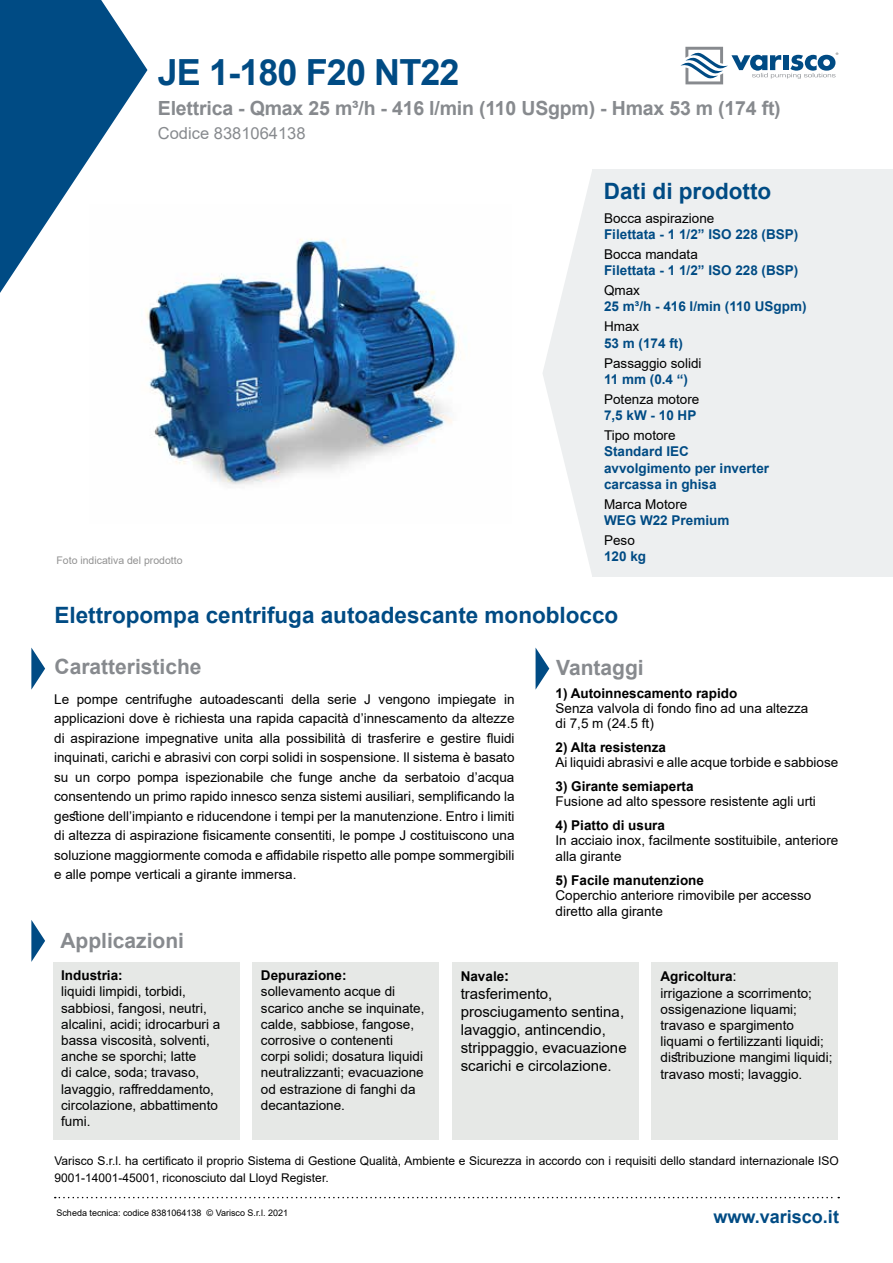
<style>
.page{position:relative;width:893px;height:1263px;background:#fff}
.page>*{position:absolute;margin:0;border:0;box-sizing:border-box;transform-origin:0 0}
.t1{font:700 36px "Arial";letter-spacing:-.025em;color:#004b84}
.t2{font:700 22.5px "Arial";color:#004b84}
.t3{font:700 21px "Arial";color:#878a8e}
.t4{font:700 19.5px "Arial";letter-spacing:-.01em;color:#878a8e}
.t5{font:700 18px "Arial";color:#004b84}
.t6{font:16.5px "Arial";color:#878a8e}
.t7{font:15px/18px "Arial";color:#000}
.t8{font:13.5px/16.2px "Arial";color:#000}
.t9{font:700 13.5px/16.2px "Arial";color:#004b84}
.t10{font:700 13.5px "Arial";color:#000}
.t11{font:12px/16.5px "Arial";color:#000}
.t12{font:10.5px "Arial";color:#929292}
.t13{font:9px "Arial";color:#000}
.s1{font-size:15px}
.s2{font-weight:700}
</style>
<div class="page">
<div style="left:592px;top:169px;width:301px;height:408px;background:#edeff0"></div>
<svg style="left:543px;top:173px;width:49px;height:400px"></svg>
<svg style="left:31px;top:647px;width:14px;height:43px"></svg>
<svg style="left:31px;top:920px;width:14px;height:42px"></svg>
<svg style="left:536px;top:648px;width:13px;height:41px"></svg>
<div style="left:53px;top:962px;width:187px;height:177px;background:#e6e8e6"></div>
<div style="left:252px;top:962px;width:187px;height:177px;background:#e6e8e6"></div>
<div style="left:452px;top:962px;width:187px;height:177px;background:#e6e8e6"></div>
<div style="left:651px;top:962px;width:187px;height:177px;background:#e6e8e6"></div>
<svg style="left:55px;top:1197px;width:784px;height:1px"></svg>
<svg style="left:0;top:0;width:147px;height:293px"></svg>
<svg style="left:680px;top:47px;width:158px;height:37px"></svg>
<img style="left:90px;top:205px;width:369px;height:280px">
<h1 class="t1" style="left:158px;top:47px;width:303px">JE 1-180 F20 NT22</h1>
<h3 class="t4" style="left:158px;top:94px;width:624px">Elettrica - Qmax 25 m³/h - 416 l/min (110 USgpm) - Hmax 53 m (174 ft)</h3>
<p class="t6" style="left:158px;top:122px;width:149px">Codice 8381064138</p>
<p class="t12" style="left:56px;top:553px;width:128px">Foto indicativa del prodotto</p>
<h2 class="t2" style="left:604px;top:175px;width:169px">Dati di prodotto</h2>
<p class="t8" style="left:604px;top:210px;width:112px">Bocca aspirazione</p>
<p class="t9" style="left:604px;top:226px;width:196px">Filettata - 1 1/2” ISO 228 (BSP)</p>
<p class="t8" style="left:604px;top:246px;width:95px">Bocca mandata</p>
<p class="t9" style="left:604px;top:262px;width:196px">Filettata - 1 1/2” ISO 228 (BSP)</p>
<p class="t8" style="left:604px;top:282px;width:38px">Qmax</p>
<p class="t9" style="left:604px;top:299px;width:204px">25 m³/h - 416 l/min (110 USgpm)</p>
<p class="t8" style="left:604px;top:318px;width:37px">Hmax</p>
<p class="t9" style="left:604px;top:335px;width:80px">53 m (174 ft)</p>
<p class="t8" style="left:604px;top:355px;width:99px">Passaggio solidi</p>
<p class="t9" style="left:604px;top:371px;width:86px">11 mm (0.4 “)</p>
<p class="t8" style="left:604px;top:391px;width:97px">Potenza motore</p>
<p class="t9" style="left:604px;top:407px;width:94px">7,5 kW - 10 HP</p>
<p class="t8" style="left:604px;top:427px;width:73px">Tipo motore</p>
<p class="t9" style="left:604px;top:444px;width:167px">Standard IEC avvolgimento per inverter carcassa in ghisa</p>
<p class="t8" style="left:604px;top:496px;width:85px">Marca Motore</p>
<p class="t9" style="left:604px;top:512px;width:127px">WEG W22 Premium</p>
<p class="t8" style="left:604px;top:532px;width:32px">Peso</p>
<p class="t9" style="left:604px;top:549px;width:44px">120 kg</p>
<h2 class="t2" style="left:55px;top:599px;width:565px">Elettropompa centrifuga autoadescante monoblocco</h2>
<h3 class="t3" style="left:55px;top:652px;width:149px">Caratteristiche</h3>
<p class="t8" style="left:54px;top:689px;width:462px;line-height:19.5px;text-align:justify">Le pompe centrifughe autoadescanti della serie J vengono impiegate in applicazioni dove è richiesta una rapida capacità d’innescamento da altezze di aspirazione impegnative unita alla possibilità di trasferire e gestire fluidi inquinati, carichi e abrasivi con corpi solidi in sospensione. Il sistema è basato su un corpo pompa ispezionabile che funge anche da serbatoio d’acqua consentendo un primo rapido innesco senza sistemi ausiliari, semplificando la gestione dell’impianto e riducendone i tempi per la manutenzione. Entro i limiti di altezza di aspirazione fisicamente consentiti, le pompe J costituiscono una soluzione maggiormente comoda e affidabile rispetto alle pompe sommergibili e alle pompe verticali a girante immersa.</p>
<h3 class="t3" style="left:60px;top:925px;width:125px">Applicazioni</h3>
<h3 class="t3" style="left:556px;top:653px;width:89px">Vantaggi</h3>
<p class="t10" style="left:555px;top:683px;width:183px">1) Autoinnescamento rapido</p>
<p class="t8" style="left:555px;top:700px;width:254px;line-height:15.3px">Senza valvola di fondo fino ad una altezza di 7,5 m (24.5 ft)</p>
<p class="t10" style="left:555px;top:738px;width:112px">2) Alta resistenza</p>
<p class="t8" style="left:555px;top:754px;width:284px">Ai liquidi abrasivi e alle acque torbide e sabbiose</p>
<p class="t10" style="left:555px;top:777px;width:140px">3) Girante semiaperta</p>
<p class="t8" style="left:555px;top:793px;width:262px">Fusione ad alto spessore resistente agli urti</p>
<p class="t10" style="left:555px;top:816px;width:111px">4) Piatto di usura</p>
<p class="t8" style="left:555px;top:833px;width:284px;line-height:15.3px">In acciaio inox, facilmente sostituibile, anteriore alla girante</p>
<p class="t10" style="left:555px;top:870px;width:150px">5) Facile manutenzione</p>
<p class="t8" style="left:555px;top:887px;width:257px">Coperchio anteriore rimovibile per accesso diretto alla girante</p>
<p class="t10" style="left:61px;top:966px;width:63px">Industria:</p>
<p class="t8" style="left:61px;top:983px;width:161px">liquidi limpidi, torbidi, sabbiosi, fangosi, neutri, alcalini, acidi; idrocarburi a bassa viscosità, solventi, anche se sporchi; latte<br>di calce, soda; travaso, lavaggio, raffreddamento, circolazione, abbattimento fumi.</p>
<p class="t10" style="left:261px;top:966px;width:87px">Depurazione:</p>
<p class="t8" style="left:261px;top:983px;width:165px">sollevamento acque di scarico anche se inquinate, calde, sabbiose, fangose, corrosive o contenenti corpi solidi; dosatura liquidi neutralizzanti; evacuazione od estrazione di fanghi da decantazione.</p>
<p class="t10" style="left:461px;top:967px;width:50px">Navale<span class="s1">:</span></p>
<p class="t7" style="left:461px;top:985px;width:167px">trasferimento, prosciugamento sentina, lavaggio, antincendio, strippaggio, evacuazione scarichi e circolazione.</p>
<p class="t8" style="left:660px;top:968px;width:174px"><span class="s2">Agricoltura</span><span class="s1">:<br></span>irrigazione a scorrimento; ossigenazione liquami; travaso e spargimento liquami o fertilizzanti liquidi; distribuzione mangimi liquidi; travaso mosti; lavaggio.</p>
<p class="t11" style="left:55px;top:1152px;width:786px">Varisco S.r.l. ha certificato il proprio Sistema di Gestione Qualità, Ambiente e Sicurezza in accordo con i requisiti dello standard internazionale ISO<br>9001-14001-45001, riconosciuto dal Lloyd Register.</p>
<p class="t13" style="left:56px;top:1207px;width:233px">Scheda tecnica: codice 8381064138 © Varisco S.r.l. 2021</p>
<h3 class="t5" style="left:714px;top:1204px;width:127px">www.varisco.it</h3>
</div>
